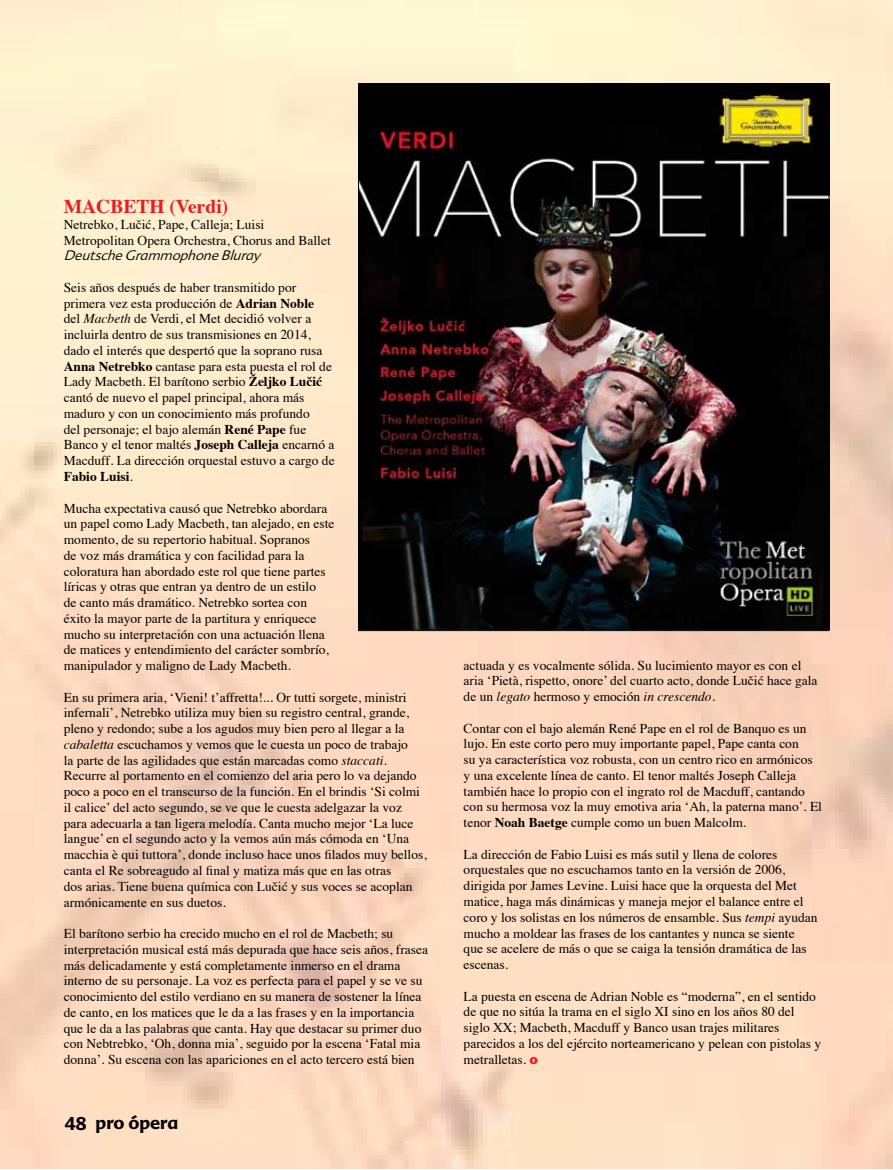
<style>
.page{position:relative;width:893px;height:1170px;background:#fff}
.page>*{position:absolute;margin:0;border:0;box-sizing:border-box;transform-origin:0 0}
.t1{font:700 19.5px "Times";color:#e91c23}
.t2{font:700 18px "Advert";color:#000}
.t3{font:900 18px "Frutiger";color:#000}
.t4{font:13.5px/15.8px "Times";color:#000}
.t5{font:italic 300 13.5px "Advert";color:#000}
.s1{font-weight:700}
.s2{font-style:italic}
.s3{font-family:"Advert";font-weight:900;color:#e91c23}
</style>
<div class="page">
<img style="left:0;top:0;width:893px;height:1167px">
<img style="left:360px;top:85px;width:467px;height:544px">
<h1 class="t1" style="left:64px;top:188px;width:166px">MACBETH (Verdi)</h1>
<p class="t4" style="left:64px;top:215px;width:268px">Netrebko, Lučić, Pape, Calleja; Luisi<br>Metropolitan Opera Orchestra, Chorus and Ballet</p>
<p class="t5" style="left:64px;top:247px;width:198px">DeutscheGrammophoneBluray</p>
<p class="t4" style="left:64px;top:278px;width:272px">Seis años después de haber transmitido por primera vez esta producción de <span class="s1">Adrian Noble<br></span>del <span class="s2">Macbeth</span> de Verdi, el Met decidió volver a incluirla dentro de sus transmisiones en 2014, dado el interés que despertó que la soprano rusa <span class="s1">Anna Netrebko</span> cantase para esta puesta el rol de Lady Macbeth. El barítono serbio <span class="s1">Željko Lučić </span>cantó de nuevo el papel principal, ahora más maduro y con un conocimiento más profundo<br>del personaje; el bajo alemán <span class="s1">René Pape</span> fue Banco y el tenor maltés <span class="s1">Joseph Calleja</span> encarnó a Macduff. La dirección orquestal estuvo a cargo de <span class="s1">Fabio Luisi</span>.</p>
<p class="t4" style="left:64px;top:499px;width:272px">Mucha expectativa causó que Netrebko abordara un papel como Lady Macbeth, tan alejado, en este momento, de su repertorio habitual. Sopranos<br>de voz más dramática y con facilidad para la coloratura han abordado este rol que tiene partes líricas y otras que entran ya dentro de un estilo<br>de canto más dramático. Netrebko sortea con éxito la mayor parte de la partitura y enriquece mucho su interpretación con una actuación llena de matices y entendimiento del carácter sombrío, manipulador y maligno de Lady Macbeth.</p>
<p class="t4" style="left:64px;top:688px;width:364px">En su primera aria, ‘Vieni! t’affretta!... Or tutti sorgete, ministri infernali’, Netrebko utiliza muy bien su registro central, grande, pleno y redondo; sube a los agudos muy bien pero al llegar a la <span class="s2">cabaletta</span> escuchamos y vemos que le cuesta un poco de trabajo<br>la parte de las agilidades que están marcadas como <span class="s2">staccati</span>.<br>Recurre al portamento en el comienzo del aria pero lo va dejando poco a poco en el transcurso de la función. En el brindis ‘Si colmi il calice’ del acto segundo, se ve que le cuesta adelgazar la voz para adecuarla a tan ligera melodía. Canta mucho mejor ‘La luce langue’ en el segundo acto y la vemos aún más cómoda en ‘Una macchia è qui tuttora’, donde incluso hace unos filados muy bellos, canta el Re sobreagudo al final y matiza más que en las otras<br>dos arias. Tiene buena química con Lučić y sus voces se acoplan armónicamente en sus duetos.</p>
<p class="t4" style="left:64px;top:924px;width:366px">El barítono serbio ha crecido mucho en el rol de Macbeth; su interpretación musical está más depurada que hace seis años, frasea más delicadamente y está completamente inmerso en el drama interno de su personaje. La voz es perfecta para el papel y se ve su conocimiento del estilo verdiano en su manera de sostener la línea de canto, en los matices que le da a las frases y en la importancia que le da a las palabras que canta. Hay que destacar su primer duo con Nebtrebko, ‘Oh, donna mia’, seguido por la escena ‘Fatal mia donna’. Su escena con las apariciones en el acto tercero está bien</p>
<h2 class="t3" style="left:59px;top:1109px;width:64px">48 pro</h2>
<h2 class="t3" style="left:162px;top:1109px;width:20px">ra</h2>
<h2 class="t2" style="left:65px;top:1111px;width:115px">48 pro ópera</h2>
<p class="t4" style="left:464px;top:656px;width:356px">actuada y es vocalmente sólida. Su lucimiento mayor es con el aria ‘Pietà, rispetto, onore’ del cuarto acto, donde Lučić hace gala de un <span class="s2">legato</span> hermoso y emoción <span class="s2">in crescendo</span>.</p>
<p class="t4" style="left:464px;top:719px;width:360px">Contar con el bajo alemán René Pape en el rol de Banquo es un lujo. En este corto pero muy importante papel, Pape canta con<br>su ya característica voz robusta, con un centro rico en armónicos y una excelente línea de canto. El tenor maltés Joseph Calleja también hace lo propio con el ingrato rol de Macduff, cantando con su hermosa voz la muy emotiva aria ‘Ah, la paterna mano’. El tenor <span class="s1">Noah Baetge</span> cumple como un buen Malcolm.</p>
<p class="t4" style="left:464px;top:845px;width:355px">La dirección de Fabio Luisi es más sutil y llena de colores orquestales que no escuchamos tanto en la versión de 2006, dirigida por James Levine. Luisi hace que la orquesta del Met matice, haga más dinámicas y maneja mejor el balance entre el coro y los solistas en los números de ensamble. Sus <span class="s2">tempi</span> ayudan mucho a moldear las frases de los cantantes y nunca se siente<br>que se acelere de más o que se caiga la tensión dramática de las escenas.</p>
<p class="t4" style="left:464px;top:986px;width:359px">La puesta en escena de Adrian Noble es “moderna”, en el sentido de que no sitúa la trama en el siglo XI sino en los años 80 del siglo XX; Macbeth, Macduff y Banco usan trajes militares parecidos a los del ejército norteamericano y pelean con pistolas y metralletas. <span class="s3">o</span></p>
</div>
